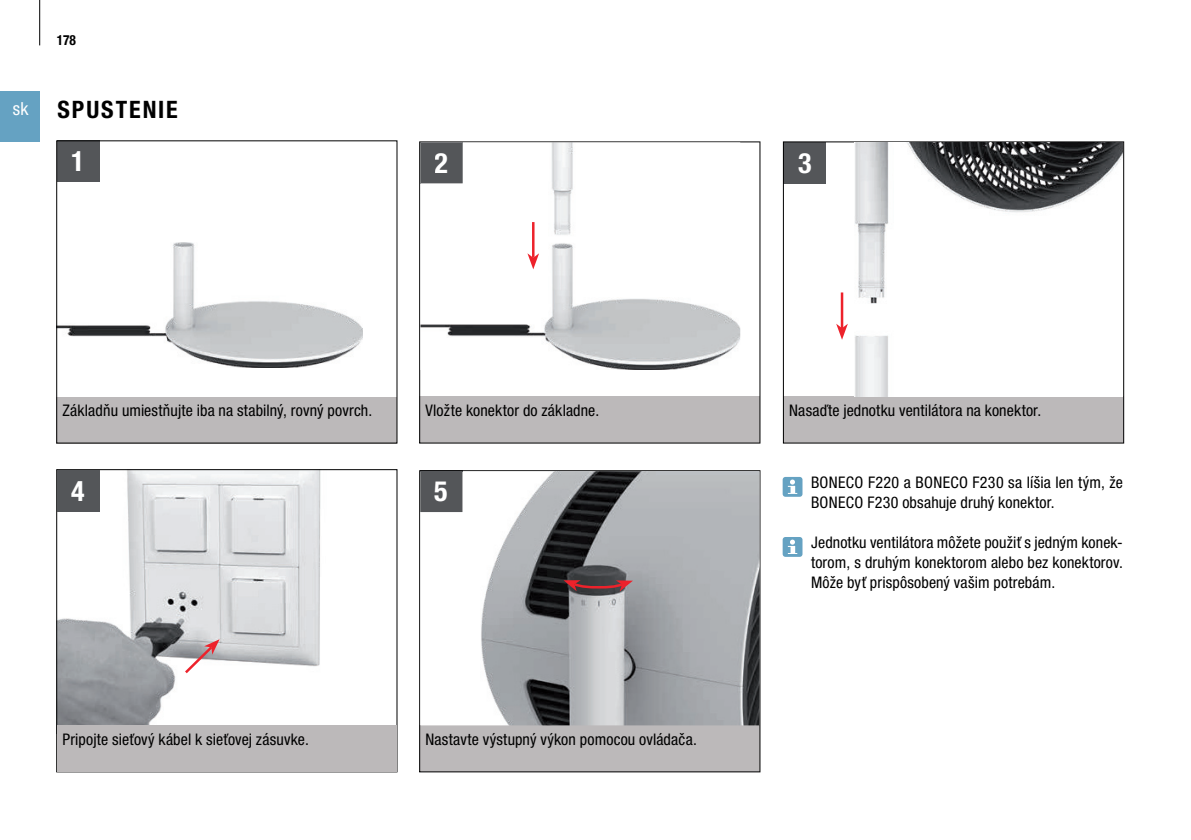
<style>
.page{position:relative;width:1191px;height:840px;background:#fff}
.page>*{position:absolute;margin:0;border:0;box-sizing:border-box;transform-origin:0 0}
.t1{font:700 condensed 28px "Helvetica Neue LTW1 G";color:#fff}
.t2{font:700 condensed 24px "Helvetica Neue LTW1 G";letter-spacing:.08em;color:#000}
.t3{font:condensed 18px "Helvetica Neue LTW1 G";color:#fff}
.t4{font:condensed 16px/20px "Helvetica Neue LTW1 G";letter-spacing:.01em;color:#000}
.t5{font:700 condensed 14px "Helvetica Neue LTW1 G";color:#000;scale:.96 1}
</style>
<div class="page">
<div style="left:0;top:91px;width:40px;height:51px;background:#65a2c2"></div>
<hr style="left:39px;top:0;width:1px;height:45px;background:#000">
<img style="left:58px;top:471px;width:263px;height:254px">
<svg style="left:182px;top:639px;width:38px;height:36px"></svg>
<div style="left:57px;top:725px;width:339px;height:46px;background:#bcb9ba"></div>
<div style="left:57px;top:141px;width:42px;height:41px;background:#545659"></div>
<div style="left:57px;top:470px;width:42px;height:41px;background:#545659"></div>
<div style="left:57px;top:397px;width:340px;height:46px;background:#bcb9ba"></div>
<img style="left:58px;top:242px;width:304px;height:125px">
<div style="left:56px;top:140px;width:341px;height:303px;border:1px solid #000"></div>
<svg style="left:419px;top:141px;width:341px;height:302px;fill:#bcb9ba"></svg>
<svg style="left:783px;top:141px;width:341px;height:302px"></svg>
<svg style="left:419px;top:470px;width:341px;height:302px;background:#b3b0b1"></svg>
<div style="left:782px;top:476px;width:20px;height:20px;background:#65a2c2;border-radius:3px"></div>
<svg style="left:788px;top:479px;width:9px;height:14px"></svg>
<div style="left:782px;top:536px;width:20px;height:20px;background:#65a2c2;border-radius:3px"></div>
<svg style="left:788px;top:539px;width:8px;height:14px"></svg>
<hr style="left:840px;top:292px;width:3px;height:36px;background:#ed222b">
<svg style="left:836px;top:323px;width:12px;height:16px"></svg>
<img style="left:420px;top:511px;width:42px;height:214px">
<img style="left:420px;top:472px;width:42px;height:39px">
<img style="left:435px;top:481px;width:12px;height:20px">
<img style="left:462px;top:471px;width:297px;height:254px">
<img style="left:420px;top:471px;width:42px;height:1px">
<img style="left:420px;top:142px;width:320px;height:228px">
<img style="left:420px;top:142px;width:42px;height:41px">
<img style="left:435px;top:153px;width:12px;height:19px">
<img style="left:854px;top:142px;width:268px;height:254px">
<img style="left:854px;top:396px;width:268px;height:1px">
<svg style="left:563px;top:580px;width:70px;height:11px"></svg>
<hr style="left:532px;top:222px;width:2px;height:35px;background:#ed222b">
<svg style="left:527px;top:253px;width:12px;height:16px"></svg>
<p class="t3" style="left:13px;top:102px;width:17px">sk</p>
<p class="t5" style="left:57px;top:32px;width:21px">178</p>
<h2 class="t2" style="left:57px;top:95px;width:122px">SPUSTENIE</h2>
<h1 class="t1" style="left:71px;top:145px;width:15px">1</h1>
<h1 class="t1" style="left:798px;top:146px;width:15px">3</h1>
<h1 class="t1" style="left:434px;top:146px;width:15px">2</h1>
<p class="t4" style="left:62px;top:402px;width:311px">Základňu umiestňujte iba na stabilný, rovný povrch.</p>
<p class="t4" style="left:425px;top:402px;width:175px">Vložte konektor do základne.</p>
<p class="t4" style="left:789px;top:402px;width:253px">Nasaďte jednotku ventilátora na konektor.</p>
<h1 class="t1" style="left:71px;top:474px;width:15px">4</h1>
<h1 class="t1" style="left:434px;top:475px;width:15px">5</h1>
<p class="t4" style="left:62px;top:730px;width:248px">Pripojte sieťový kábel k sieťovej zásuvke.</p>
<p class="t4" style="left:425px;top:730px;width:273px">Nastavte výstupný výkon pomocou ovládača.</p>
<p class="t4" style="left:811px;top:474px;width:313px">BONECO F220 a BONECO F230 sa líšia len tým, že<br>BONECO F230 obsahuje druhý konektor.</p>
<p class="t4" style="left:811px;top:534px;width:313px;text-align:justify">Jednotku ventilátora môžete použiť s jedným konek&shy;torom, s druhým konektorom alebo bez konektorov.<br>Môže byť prispôsobený vašim potrebám.</p>
</div>
